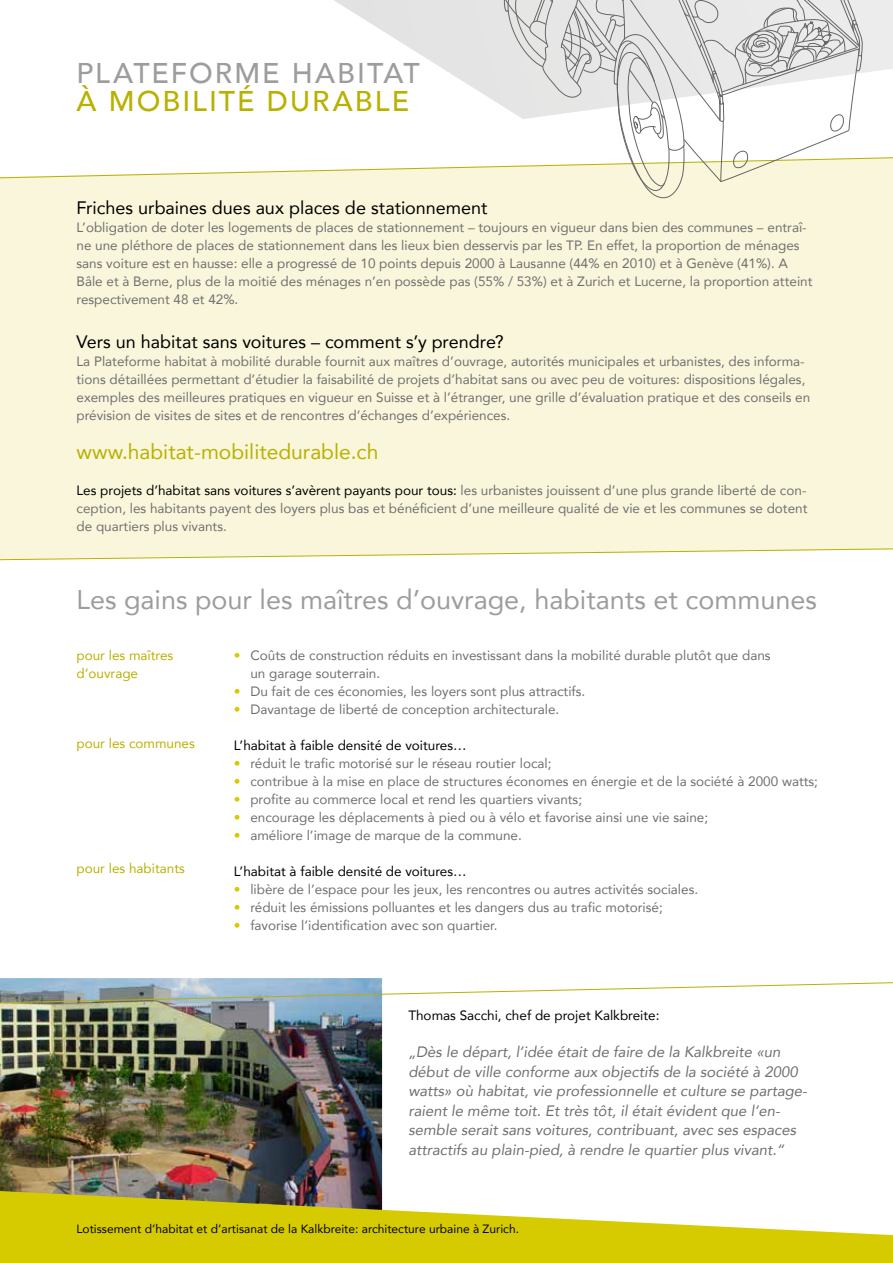
<style>
.page{position:relative;width:893px;height:1263px;background:#fff}
.page>*{position:absolute;margin:0;border:0;box-sizing:border-box;transform-origin:0 0}
.t1{font:500 28.5px "Avenir";letter-spacing:.07em;color:#9d9d9c}
.t2{font:500 28.5px "Avenir";letter-spacing:.07em;color:#b9b100}
.t3{font:27px "Avenir";color:#9d9d9c}
.t4{font:21px "Avenir";color:#b9b100}
.t5{font:18px "Avenir";color:#000}
.t6{font:italic 15px/19.5px "Avenir";color:#706f6f}
.t7{font:13.5px/18px "Avenir";color:#706f6f}
.t8{font:13.5px "Avenir";color:#000}
.t9{font:13.5px/18px "Avenir";color:#b9b100}
.t10{font:12px "Avenir";color:#000}
.s1{color:#000}
.s2{color:#d6cb00}
</style>
<div class="page">
<div style="left:0;top:201px;width:893px;height:347px;background:#f9f6db"></div>
<svg style="left:0;top:548px;width:893px;height:13px"></svg>
<img style="left:0;top:978px;width:382px;height:213px">
<svg style="left:0;top:982px;width:893px;height:22px"></svg>
<svg style="left:0;top:0;width:893px;height:201px"></svg>
<svg style="left:0;top:1191px;width:893px;height:72px;fill:#d6cb00"></svg>
<h1 class="t1" style="left:77px;top:48px;width:345px">PLATEFORME HABITAT</h1>
<h1 class="t2" style="left:77px;top:76px;width:334px">À MOBILITÉ DURABLE</h1>
<h3 class="t5" style="left:77px;top:193px;width:412px">Friches urbaines dues aux places de stationnement</h3>
<p class="t7" style="left:77px;top:218px;width:737px">L’obligation de doter les logements de places de stationnement – toujours en vigueur dans bien des communes – entraî&shy;ne une pléthore de places de stationnement dans les lieux bien desservis par les TP. En effet, la proportion de ménages sans voiture est en hausse: elle a progressé de 10 points depuis 2000 à Lausanne (44% en 2010) et à Genève (41%). A Bâle et à Berne, plus de la moitié des ménages n’en possède pas (55% / 53%) et à Zurich et Lucerne, la proportion atteint respectivement 48 et 42%.</p>
<h3 class="t5" style="left:77px;top:327px;width:429px">Vers un habitat sans voitures – comment s’y prendre?</h3>
<p class="t7" style="left:77px;top:352px;width:735px">La Plateforme habitat à mobilité durable fournit aux maîtres d’ouvrage, autorités municipales et urbanistes, des informa&shy;tions détaillées permettant d’étudier la faisabilité de projets d’habitat sans ou avec peu de voitures: dispositions légales, exemples des meilleures pratiques en vigueur en Suisse et à l’étranger, une grille d’évaluation pratique et des conseils en prévision de visites de sites et de rencontres d’échanges d’expériences.</p>
<h3 class="t4" style="left:77px;top:435px;width:303px">www.habitat-mobilitedurable.ch</h3>
<p class="t7" style="left:77px;top:481px;width:732px;text-align:justify"><span class="s1">Les projets d’habitat sans voitures s’avèrent payants pour tous:</span> les urbanistes jouissent d’une plus grande liberté de con&shy;ception, les habitants payent des loyers plus bas et bénéficient d’une meilleure qualité de vie et les communes se dotent de quartiers plus vivants.</p>
<h2 class="t3" style="left:77px;top:578px;width:742px">Les gains pour les maîtres d’ouvrage, habitants et communes</h2>
<p class="t9" style="left:77px;top:646px;width:98px">pour les maîtres d‘ouvrage</p>
<p class="t9" style="left:77px;top:734px;width:120px">pour les communes</p>
<p class="t9" style="left:77px;top:859px;width:110px">pour les habitants</p>
<p class="t7" style="left:250px;top:646px;width:522px;text-indent:-16px"><span class="s2">•</span> Coûts de construction réduits en investissant dans la mobilité durable plutôt que dans un garage souterrain.</p>
<p class="t7" style="left:234px;top:682px;width:353px"><span class="s2">•</span> Du fait de ces économies, les loyers sont plus attractifs.</p>
<p class="t7" style="left:234px;top:700px;width:327px"><span class="s2">•</span> Davantage de liberté de conception architecturale.</p>
<p class="t8" style="left:234px;top:735px;width:234px">L’habitat à faible densité de voitures…</p>
<p class="t7" style="left:234px;top:754px;width:319px"><span class="s2">•</span> réduit le trafic motorisé sur le réseau routier local;</p>
<p class="t7" style="left:234px;top:772px;width:586px"><span class="s2">•</span> contribue à la mise en place de structures économes en énergie et de la société à 2000 watts;</p>
<p class="t7" style="left:234px;top:790px;width:350px"><span class="s2">•</span> profite au commerce local et rend les quartiers vivants;</p>
<p class="t7" style="left:234px;top:808px;width:476px"><span class="s2">•</span> encourage les déplacements à pied ou à vélo et favorise ainsi une vie saine;</p>
<p class="t7" style="left:234px;top:826px;width:289px"><span class="s2">•</span> améliore l’image de marque de la commune.</p>
<p class="t8" style="left:234px;top:861px;width:234px">L’habitat à faible densité de voitures…</p>
<p class="t7" style="left:234px;top:880px;width:466px"><span class="s2">•</span> libère de l’espace pour les jeux, les rencontres ou autres activités sociales.</p>
<p class="t7" style="left:234px;top:898px;width:430px"><span class="s2">•</span> réduit les émissions polluantes et les dangers dus au trafic motorisé;</p>
<p class="t7" style="left:234px;top:916px;width:265px"><span class="s2">•</span> favorise l’identification avec son quartier.</p>
<p class="t8" style="left:408px;top:1004px;width:253px">Thomas Sacchi, chef de projet Kalkbreite:</p>
<p class="t6" style="left:408px;top:1042px;width:400px">„Dès le départ, l’idée était de faire de la Kalkbreite «un début de ville conforme aux objectifs de la société à 2000 watts» où habitat, vie professionnelle et culture se partage&shy;raient le même toit. Et très tôt, il était évident que l’en&shy;semble serait sans voitures, contribuant, avec ses espaces attractifs au plain-pied, à rendre le quartier plus vivant.“</p>
<p class="t10" style="left:77px;top:1219px;width:444px">Lotissement d’habitat et d’artisanat de la Kalkbreite: architecture urbaine à Zurich.</p>
</div>
